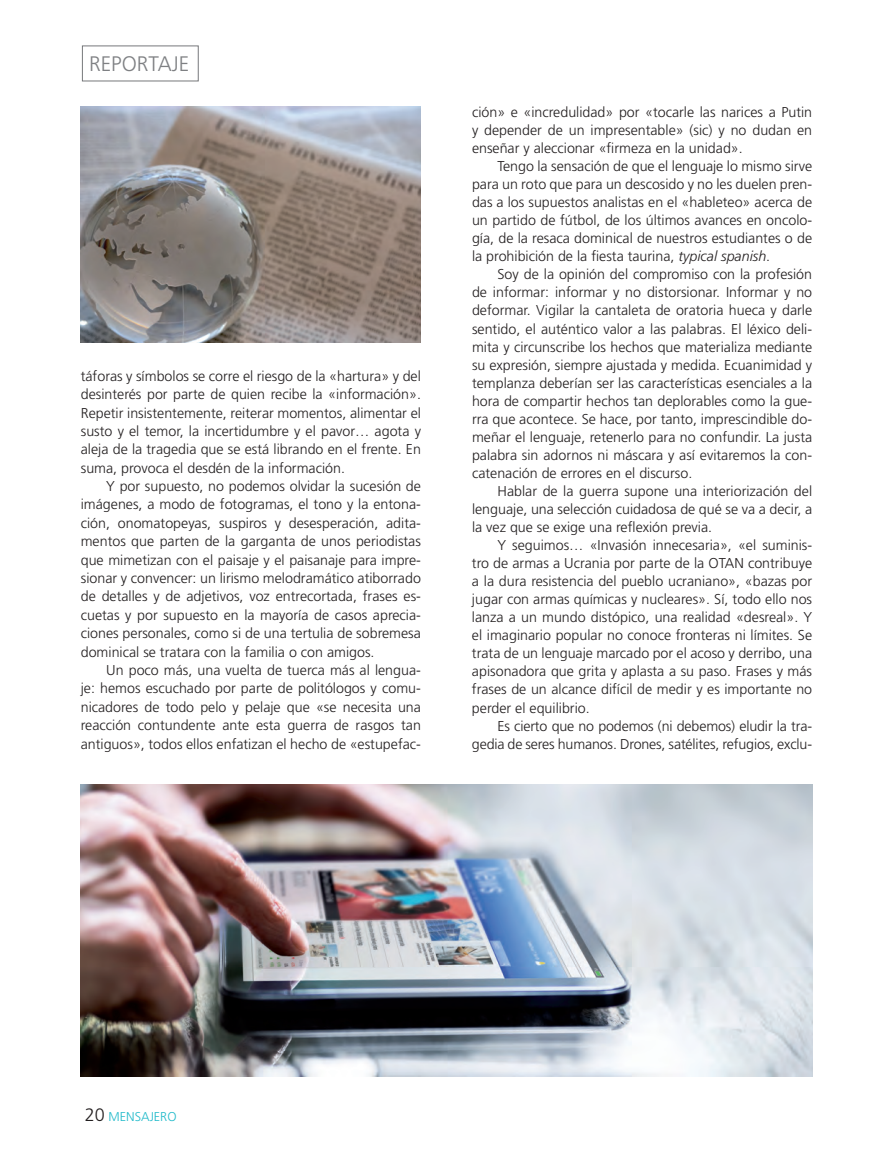
<style>
.page{position:relative;width:893px;height:1157px;background:#fff}
.page>*{position:absolute;margin:0;border:0;box-sizing:border-box;transform-origin:0 0}
.t1{font:300 21px "Frutiger LT Std";color:#7e8083}
.paragraph{font:300 14.25px/18px "Frutiger LT Std";color:#231f20;text-align:justify}
.t2{font:300 12.75px "Frutiger LT Std";color:#20baca}
.s1{font-style:italic}
.s2{font-size:18px;color:#231f20}
</style>
<div class="page">
<img style="left:81px;top:106px;width:340px;height:237px">
<img style="left:81px;top:784px;width:731px;height:292px">
<p class="t1" style="left:89px;top:52px;width:102px">REPORTAJE</p>
<p class="paragraph" style="left:81px;top:367px;width:342px;line-height:18.5px">táforas y símbolos se corre el riesgo de la «hartura» y del desinterés por parte de quien recibe la «información».<br>Repetir insistentemente, reiterar momentos, alimentar el susto y el temor, la incertidumbre y el pavor… agota y aleja de la tragedia que se está librando en el frente. En suma, provoca el desdén de la información.</p>
<p class="paragraph" style="left:81px;top:477px;width:342px;line-height:18.5px;text-indent:26px">Y por supuesto, no podemos olvidar la sucesión de imágenes, a modo de fotogramas, el tono y la entona&shy;ción, onomatopeyas, suspiros y desesperación, adita&shy;mentos que parten de la garganta de unos periodistas que mimetizan con el paisaje y el paisanaje para impre&shy;sionar y convencer: un lirismo melodramático atiborrado de detalles y de adjetivos, voz entrecortada, frases es&shy;cuetas y por supuesto en la mayoría de casos aprecia&shy;ciones personales, como si de una tertulia de sobremesa dominical se tratara con la familia o con amigos.</p>
<p class="paragraph" style="left:81px;top:661px;width:342px;line-height:18.5px;text-indent:26px">Un poco más, una vuelta de tuerca más al lengua&shy;je: hemos escuchado por parte de politólogos y comu&shy;nicadores de todo pelo y pelaje que «se necesita una reacción contundente ante esta guerra de rasgos tan antiguos», todos ellos enfatizan el hecho de «estupefac-</p>
<p class="paragraph" style="left:472px;top:103px;width:342px">ción» e «incredulidad» por «tocarle las narices a Putin y depender de un impresentable» (sic) y no dudan en enseñar y aleccionar «firmeza en la unidad».</p>
<p class="paragraph" style="left:472px;top:157px;width:342px;text-indent:26px">Tengo la sensación de que el lenguaje lo mismo sirve para un roto que para un descosido y no les duelen pren&shy;das a los supuestos analistas en el «hableteo» acerca de un partido de fútbol, de los últimos avances en oncolo&shy;gía, de la resaca dominical de nuestros estudiantes o de la prohibición de la fiesta taurina, <span class="s1">typical spanish</span>.</p>
<p class="paragraph" style="left:472px;top:266px;width:342px;text-indent:26px">Soy de la opinión del compromiso con la profesión de informar: informar y no distorsionar. Informar y no deformar. Vigilar la cantaleta de oratoria hueca y darle sentido, el auténtico valor a las palabras. El léxico deli&shy;mita y circunscribe los hechos que materializa mediante su expresión, siempre ajustada y medida. Ecuanimidad y templanza deberían ser las características esenciales a la hora de compartir hechos tan deplorables como la gue&shy;rra que acontece. Se hace, por tanto, imprescindible do&shy;meñar el lenguaje, retenerlo para no confundir. La justa palabra sin adornos ni máscara y así evitaremos la con&shy;catenación de errores en el discurso.</p>
<p class="paragraph" style="left:472px;top:482px;width:342px;text-indent:26px">Hablar de la guerra supone una interiorización del lenguaje, una selección cuidadosa de qué se va a decir, a la vez que se exige una reflexión previa.</p>
<p class="paragraph" style="left:472px;top:536px;width:342px;text-indent:26px">Y seguimos… «Invasión innecesaria», «el suminis&shy;tro de armas a Ucrania por parte de la OTAN contribuye a la dura resistencia del pueblo ucraniano», «bazas por jugar con armas químicas y nucleares». Sí, todo ello nos lanza a un mundo distópico, una realidad «desreal». Y el imaginario popular no conoce fronteras ni límites. Se trata de un lenguaje marcado por el acoso y derribo, una apisonadora que grita y aplasta a su paso. Frases y más frases de un alcance difícil de medir y es importante no perder el equilibrio.</p>
<p class="paragraph" style="left:472px;top:717px;width:342px;text-align:right">Es cierto que no podemos (ni debemos) eludir la tra&shy;gedia de seres humanos. Drones, satélites, refugios, exclu-</p>
<p class="t2" style="left:85px;top:1109px;width:93px"><span class="s2">20</span> MENSAJERO</p>
</div>
